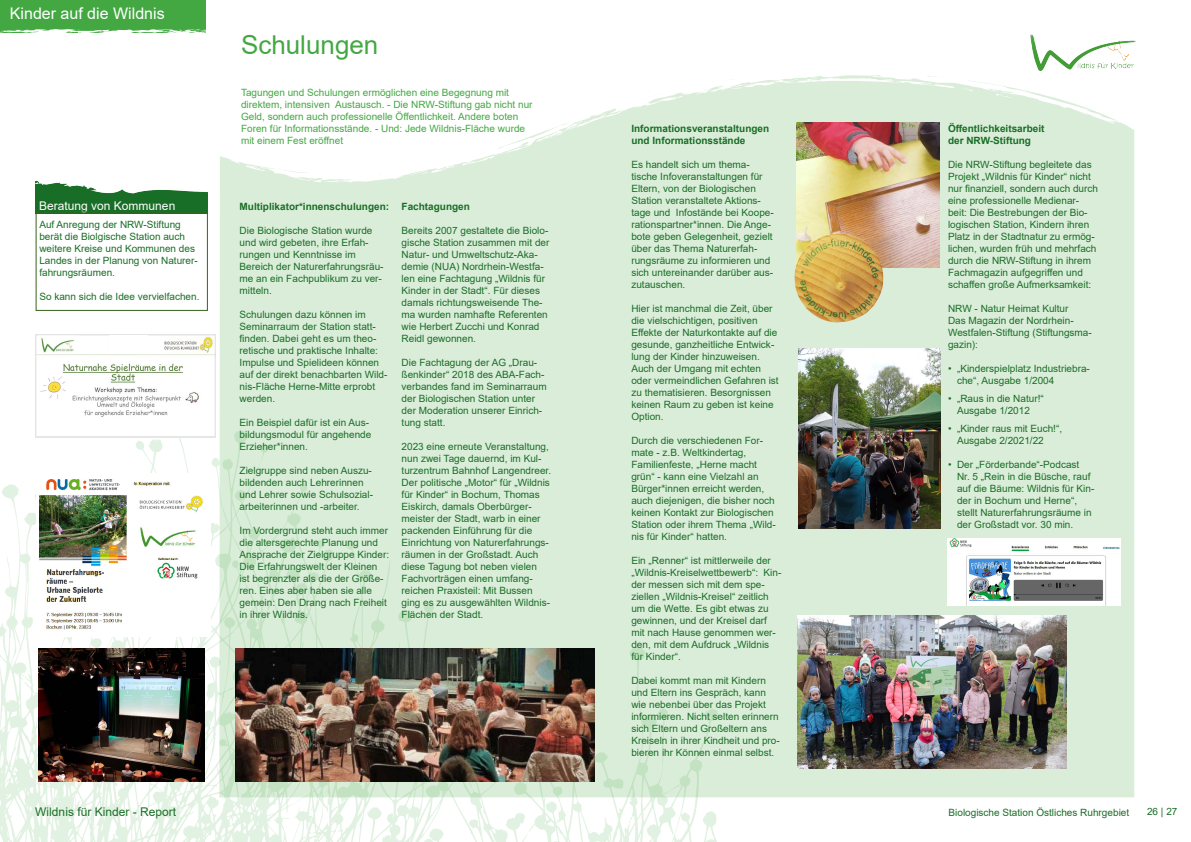
<style>
.page{position:relative;width:1191px;height:842px;background:#fff}
.page>*{position:absolute;margin:0;border:0;box-sizing:border-box;transform-origin:0 0}
.t1{font:26px "Arial";color:#43a842}
.t2{font:16px "Arial";color:#fff}
.t3{font:12px "Arial";color:#196e26}
.t4{font:12px "Arial";color:#fff}
.t5{font:10px/12px "Arial";color:#196e26}
.t6{font:10px/12px "Arial";color:#43a842}
.t7{font:700 10px/12px "Arial";color:#196e26}
</style>
<div class="page">
<div style="left:219px;top:125px;width:915px;height:672px;background:#daedd9"></div>
<svg style="left:255px;top:82px;width:870px;height:101px;fill:#daedd9"></svg>
<svg style="left:219px;top:151px;width:50px;height:20px"></svg>
<svg style="left:455px;top:164px;width:6px;height:4px"></svg>
<svg style="left:375px;top:165px;width:17px;height:9px"></svg>
<svg style="left:408px;top:164px;width:21px;height:11px"></svg>
<svg style="left:438px;top:156px;width:10px;height:4px"></svg>
<svg style="left:497px;top:136px;width:32px;height:10px"></svg>
<svg style="left:479px;top:144px;width:7px;height:7px"></svg>
<svg style="left:604px;top:105px;width:12px;height:10px"></svg>
<svg style="left:543px;top:109px;width:52px;height:30px"></svg>
<svg style="left:650px;top:101px;width:8px;height:3px"></svg>
<svg style="left:643px;top:87px;width:10px;height:3px"></svg>
<svg style="left:696px;top:75px;width:284px;height:20px"></svg>
<svg style="left:988px;top:90px;width:51px;height:14px"></svg>
<svg style="left:1099px;top:114px;width:17px;height:6px"></svg>
<svg style="left:0;top:415px;width:720px;height:427px;fill:#daedd9"></svg>
<img style="left:1030px;top:34px;width:105px;height:37px">
<div style="left:0;top:0;width:206px;height:33px;background:#43a842"></div>
<svg style="left:0;top:29px;width:206px;height:4px"></svg>
<img style="left:798px;top:615px;width:268px;height:153px">
<img style="left:796px;top:122px;width:143px;height:146px">
<img style="left:794px;top:233px;width:82px;height:89px">
<img style="left:798px;top:349px;width:142px;height:179px">
<img style="left:36px;top:334px;width:180px;height:104px">
<div style="left:109px;top:336px;width:38px;height:18px;background:#fff"></div>
<div style="left:36px;top:473px;width:174px;height:164px;background:#fff"></div>
<img style="left:39px;top:479px;width:164px;height:151px">
<img style="left:235px;top:648px;width:359px;height:134px">
<img style="left:947px;top:539px;width:173px;height:67px">
<img style="left:39px;top:648px;width:166px;height:134px">
<img style="left:36px;top:181px;width:172px;height:31px">
<div style="left:36px;top:212px;width:172px;height:99px;border:1px solid #366419"></div>
<h2 class="t2" style="left:10px;top:2px;width:156px">Kinder auf die Wildnis</h2>
<p class="t4" style="left:39px;top:198px;width:138px">Beratung von Kommunen</p>
<p class="t5" style="left:39px;top:219px;width:160px">Auf Anregung der NRW-Stiftung berät die Biolgische Station auch weitere Kreise und Kommunen des<br>Landes in der Planung von Naturer&shy;fahrungsräumen.</p>
<p class="t5" style="left:39px;top:291px;width:162px">So kann sich die Idee vervielfachen.</p>
<h1 class="t1" style="left:241px;top:27px;width:139px">Schulungen</h1>
<p class="t6" style="left:241px;top:87px;width:293px">Tagungen und Schulungen ermöglichen eine Begegnung mit direktem, intensiven Austausch. - Die NRW-Stiftung gab nicht nur Geld, sondern auch professionelle Öffentlichkeit. Andere boten Foren für Informationsstände. - Und: Jede Wildnis-Fläche wurde mit einem Fest eröffnet</p>
<p class="t7" style="left:240px;top:201px;width:151px">Multiplikator*innenschulungen:</p>
<p class="t5" style="left:240px;top:225px;width:145px">Die Biologische Station wurde und wird gebeten, ihre Erfah&shy;rungen und Kenntnisse im<br>Bereich der Naturerfahrungsräu&shy;me an ein Fachpublikum zu ver&shy;mitteln.</p>
<p class="t5" style="left:240px;top:309px;width:149px">Schulungen dazu können im<br>Seminarraum der Station statt&shy;finden. Dabei geht es um theo&shy;retische und praktische Inhalte:<br>Impulse und Spielideen können auf der direkt benachbarten Wild&shy;nis-Fläche Herne-Mitte erprobt werden.</p>
<p class="t5" style="left:240px;top:417px;width:133px">Ein Beispiel dafür ist ein Aus&shy;bildungsmodul für angehende<br>Erzieher*innen.</p>
<p class="t5" style="left:240px;top:465px;width:134px">Zielgruppe sind neben Auszu&shy;bildenden auch Lehrerinnen und Lehrer sowie Schulsozial&shy;arbeiterinnen und -arbeiter.</p>
<p class="t5" style="left:240px;top:525px;width:151px">Im Vordergrund steht auch immer die altersgerechte Planung und<br>Ansprache der Zielgruppe Kinder:<br>Die Erfahrungswelt der Kleinen ist begrenzter als die der Größe&shy;ren. Eines aber haben sie alle gemein: Den Drang nach Freiheit in ihrer Wildnis.</p>
<p class="t7" style="left:401px;top:201px;width:70px">Fachtagungen</p>
<p class="t5" style="left:401px;top:225px;width:149px">Bereits 2007 gestaltete die Biolo&shy;gische Station zusammen mit der<br>Natur- und Umweltschutz-Aka&shy;demie (NUA) Nordrhein-Westfa&shy;len eine Fachtagung „Wildnis für<br>Kinder in der Stadt“. Für dieses damals richtungsweisende The&shy;ma wurden namhafte Referenten wie Herbert Zucchi und Konrad<br>Reidl gewonnen.</p>
<p class="t5" style="left:401px;top:357px;width:147px">Die Fachtagung der AG „Drau&shy;ßenkinder“ 2018 des ABA-Fach&shy;verbandes fand im Seminarraum der Biologischen Station unter der Moderation unserer Einrich&shy;tung statt.</p>
<p class="t5" style="left:401px;top:441px;width:151px">2023 eine erneute Veranstaltung, nun zwei Tage dauernd, im Kul&shy;turzentrum Bahnhof Langendreer.<br>Der politische „Motor“ für „Wildnis für Kinder“ in Bochum, Thomas<br>Eiskirch, damals Oberbürger&shy;meister der Stadt, warb in einer packenden Einführung für die<br>Einrichtung von Naturerfahrungs&shy;räumen in der Großstadt. Auch diese Tagung bot neben vielen<br>Fachvorträgen einen umfang&shy;reichen Praxisteil: Mit Bussen ging es zu ausgewählten Wildnis-<br>Flächen der Stadt.</p>
<p class="t3" style="left:35px;top:804px;width:142px">Wildnis für Kinder - Report</p>
<p class="t7" style="left:631px;top:123px;width:139px">Informationsveranstaltungen und Informationsstände</p>
<p class="t5" style="left:631px;top:159px;width:143px">Es handelt sich um thema&shy;tische Infoveranstaltungen für<br>Eltern, von der Biologischen<br>Station veranstaltete Aktions&shy;tage und Infostände bei Koope&shy;rationspartner*innen. Die Ange&shy;bote geben Gelegenheit, gezielt über das Thema Naturerfah&shy;rungsräume zu informieren und sich untereinander darüber aus&shy;zutauschen.</p>
<p class="t5" style="left:631px;top:303px;width:149px">Hier ist manchmal die Zeit, über die vielschichtigen, positiven<br>Effekte der Naturkontakte auf die gesunde, ganzheitliche Entwick&shy;lung der Kinder hinzuweisen.<br>Auch der Umgang mit echten oder vermeindlichen Gefahren ist zu thematisieren. Besorgnissen keinen Raum zu geben ist keine<br>Option.</p>
<p class="t5" style="left:631px;top:435px;width:146px">Durch die verschiedenen For&shy;mate - z.B. Weltkindertag,<br>Familienfeste, „Herne macht grün“ - kann eine Vielzahl an<br>Bürger*innen erreicht werden, auch diejenigen, die bisher noch keinen Kontakt zur Biologischen<br>Station oder ihrem Thema „Wild&shy;nis für Kinder“ hatten.</p>
<p class="t5" style="left:631px;top:555px;width:151px">Ein „Renner“ ist mittlerweile der „Wildnis-Kreiselwettbewerb“: Kin&shy;der messen sich mit dem spe&shy;ziellen „Wildnis-Kreisel“ zeitlich um die Wette. Es gibt etwas zu gewinnen, und der Kreisel darf mit nach Hause genommen wer&shy;den, mit dem Aufdruck „Wildnis für Kinder“.</p>
<p class="t5" style="left:631px;top:675px;width:150px">Dabei kommt man mit Kindern und Eltern ins Gespräch, kann wie nebenbei über das Projekt informieren. Nicht selten erinnern sich Eltern und Großeltern ans<br>Kreiseln in ihrer Kindheit und pro&shy;bieren ihr Können einmal selbst.</p>
<p class="t7" style="left:948px;top:123px;width:98px">Öffentlichkeitsarbeit der NRW-Stiftung</p>
<p class="t5" style="left:948px;top:159px;width:151px">Die NRW-Stiftung begleitete das Projekt „Wildnis für Kinder“ nicht nur finanziell, sondern auch durch eine professionelle Medienar&shy;beit: Die Bestrebungen der Bio&shy;logischen Station, Kindern ihren Platz in der Stadtnatur zu ermög&shy;lichen, wurden früh und mehrfach durch die NRW-Stiftung in ihrem Fachmagazin aufgegriffen und schaffen große Aufmerksamkeit:</p>
<p class="t5" style="left:948px;top:303px;width:145px">NRW - Natur Heimat Kultur<br>Das Magazin der Nordrhein-<br>Westfalen-Stiftung (Stiftungsma&shy;gazin):</p>
<p class="t5" style="left:957px;top:363px;width:134px;text-indent:-9px">• „Kinderspielplatz Industriebra&shy;che“, Ausgabe 1/2004</p>
<p class="t5" style="left:948px;top:393px;width:97px;text-align:center">• „Raus in die Natur!“<br>Ausgabe 1/2012</p>
<p class="t5" style="left:957px;top:423px;width:107px;text-indent:-9px">• „Kinder raus mit Euch!“,<br>Ausgabe 2/2021/22</p>
<p class="t5" style="left:957px;top:459px;width:139px;text-indent:-9px">• Der „Förderbande“-Podcast<br>Nr. 5 „Rein in die Büsche, rauf auf die Bäume: Wildnis für Kin&shy;der in Bochum und Herne“, stellt Naturerfahrungsräume in der Großstadt vor. 30 min.</p>
<p class="t5" style="left:948px;top:807px;width:182px">Biologische Station Östliches Ruhrgebiet</p>
<p class="t5" style="left:1147px;top:806px;width:32px">26 | 27</p>
</div>
